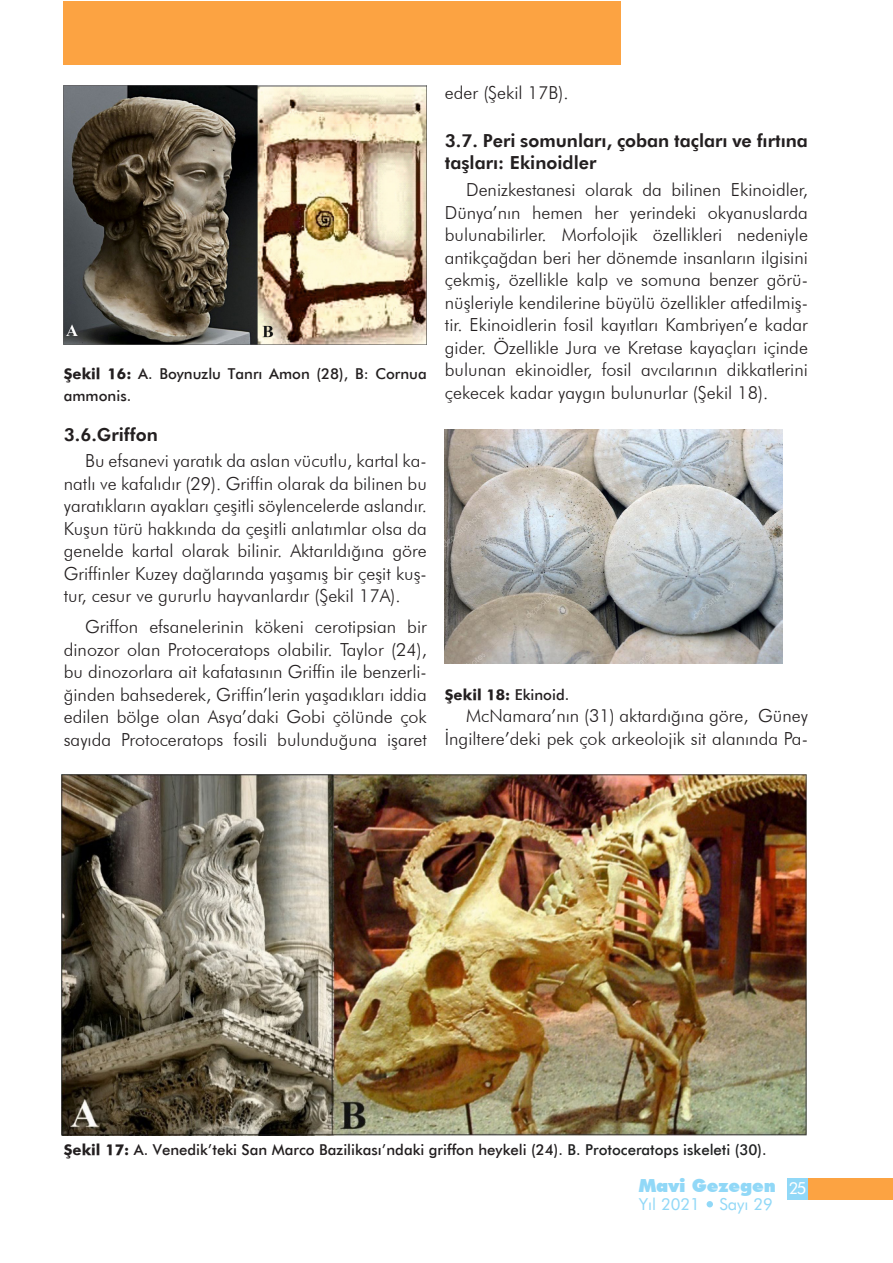
<style>
.page{position:relative;width:893px;height:1263px;background:#fff}
.page>*{position:absolute;margin:0;border:0;box-sizing:border-box;transform-origin:0 0}
._04_metin{font:300 18px/22.5px "Futura BT";color:#231f20;text-align:justify}
._03_ara_baslik{font:800 18px/22.5px "Futura BT";color:#231f20}
.t1{font:900 18px "Futura BT";color:#91d8f7}
.t2{font:16.5px "Futura BT";color:#91d8f7}
.t3{font:16.5px "Futura BT";color:#fff}
._06_sekil_alti{font:500 15px/22.5px "Futura BT";color:#231f20}
._06_sekil_alti-2{font:15px "Futura Md BT Bold";color:#231f20}
.s1{font-family:"Futura Md BT Bold";font-weight:400}
.s2{font-family:"Futura BT";font-weight:500}
.s3{color:#202122}
</style>
<div class="page">
<div style="left:64px;top:1px;width:557px;height:64px;background:#fca342"></div>
<div style="left:787px;top:1178px;width:63px;height:21px;background:#91d8f7"></div>
<div style="left:808px;top:1178px;width:85px;height:21px;background:#fca342"></div>
<svg style="left:707px;top:1201px;width:6px;height:6px"></svg>
<img style="left:64px;top:85px;width:363px;height:259px">
<img style="left:445px;top:429px;width:338px;height:235px">
<img style="left:62px;top:775px;width:744px;height:360px">
<p class="_06_sekil_alti" style="left:64px;top:362px;width:365px"><span class="s1">Şekil 16:</span> A. Boynuzlu Tanrı Amon (28), B: Cornua ammonis.</p>
<p class="_03_ara_baslik" style="left:64px;top:423px;width:96px">3.6.Griffon</p>
<p class="_04_metin" style="left:64px;top:450px;width:365px;text-indent:21px">Bu efsanevi yaratık da aslan vücutlu, kartal ka&shy;natlı ve kafalıdır (29). Griffin olarak da bilinen bu yaratıkların ayakları çeşitli söylencelerde aslandır.<br>Kuşun türü hakkında da çeşitli anlatımlar olsa da genelde kartal olarak bilinir. Aktarıldığına göre Griffinler Kuzey dağlarında yaşamış bir çeşit kuş&shy;tur, cesur ve gururlu hayvanlardır (Şekil 17A).</p>
<p class="_04_metin" style="left:64px;top:616px;width:365px;text-indent:21px">Griffon efsanelerinin kökeni cerotipsian bir dinozor olan Protoceratops olabilir. Taylor (24), bu dinozorlara ait kafatasının Griffin ile benzerli&shy;ğinden bahsederek, Griffin’lerin yaşadıkları iddia edilen bölge olan Asya’daki Gobi çölünde çok sayıda Protoceratops fosili bulunduğuna işaret</p>
<p class="_04_metin" style="left:445px;top:81px;width:125px">eder (Şekil 17B).</p>
<p class="_03_ara_baslik" style="left:445px;top:129px;width:365px">3.7. Peri somunları, çoban taçları ve fırtına taşları: Ekinoidler</p>
<p class="_04_metin" style="left:445px;top:178px;width:365px;text-indent:21px">Denizkestanesi olarak da bilinen Ekinoidler, Dünya’nın hemen her yerindeki okyanuslarda bulunabilirler. Morfolojik özellikleri nedeniyle antikçağdan beri her dönemde insanların ilgisini çekmiş, özellikle kalp ve somuna benzer görü&shy;nüşleriyle kendilerine büyülü özellikler atfedilmiş&shy;tir. Ekinoidlerin fosil kayıtları Kambriyen’e kadar gider. Özellikle Jura ve Kretase kayaçları içinde bulunan ekinoidler, fosil avcılarının dikkatlerini çekecek kadar yaygın bulunurlar (Şekil 18).</p>
<p class="_06_sekil_alti-2" style="left:445px;top:685px;width:126px">Şekil 18: <span class="s2">Ekinoid.</span></p>
<p class="_04_metin" style="left:445px;top:704px;width:365px;text-align:right">McNamara’nın (31) aktardığına göre, Güney<br>İngiltere’deki pek çok arkeolojik sit alanında Pa-</p>
<p class="_06_sekil_alti" style="left:64px;top:1139px;width:704px"><span class="s1">Şekil 17:</span> A. Venedik’teki San Marco Bazilikası’ndaki griffon heykeli (24)<span class="s3">. B. Protoceratops iskeleti (30).</span></p>
<p class="t1" style="left:639px;top:1174px;width:139px">Mavi Gezegen</p>
<p class="t2" style="left:639px;top:1194px;width:136px">Yıl 2021 Sayı 29</p>
<p class="t3" style="left:789px;top:1178px;width:19px">25</p>
</div>
